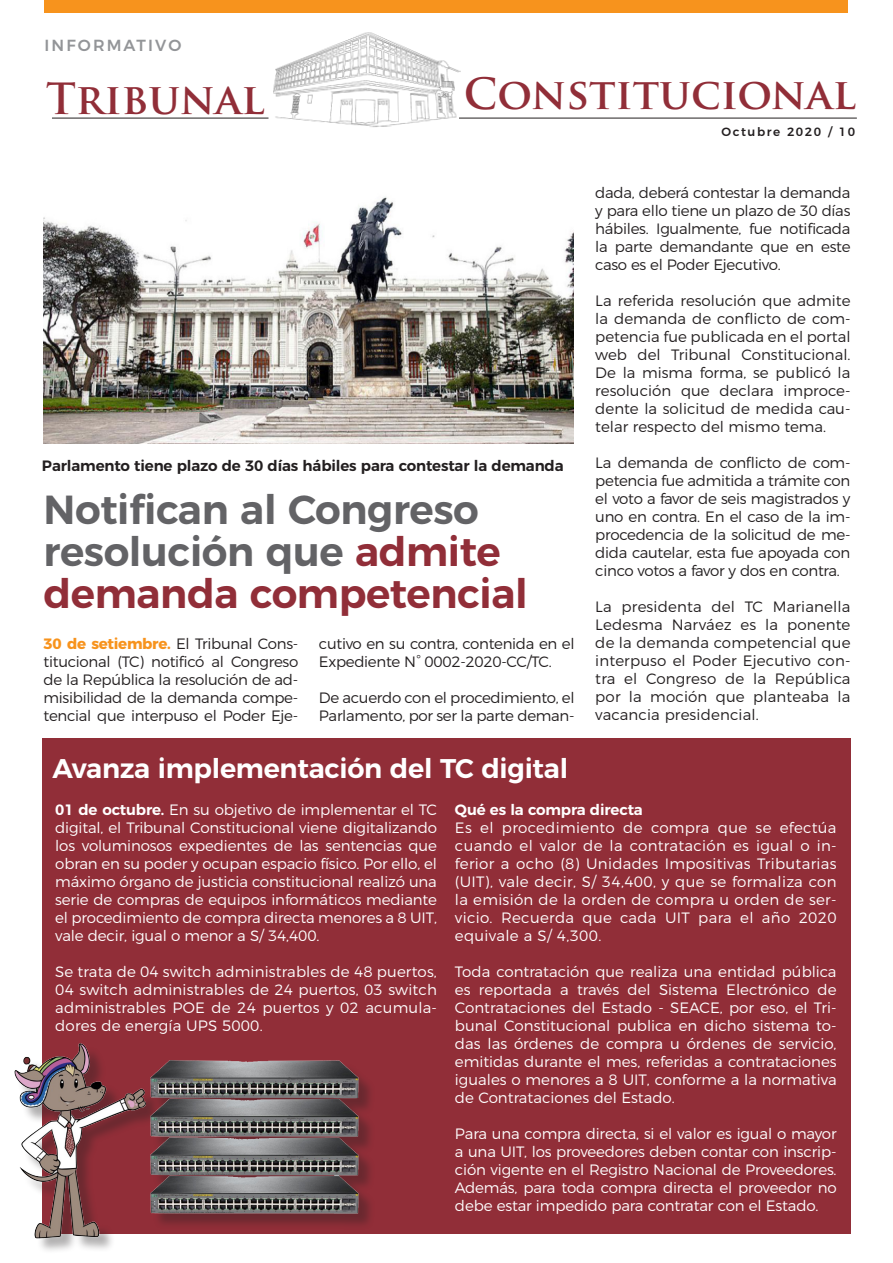
<style>
.page{position:relative;width:893px;height:1263px;background:#fff}
.page>*{position:absolute;margin:0;border:0;box-sizing:border-box;transform-origin:0 0}
.t1{font:700 42px "Trajan Pro";color:#912e38}
.t2{font:600 40.5px/42.2px "Montserrat";letter-spacing:-.01em;color:#636366}
.t3{font:600 27px "Montserrat";letter-spacing:-.01em;color:#fff}
.t4{font:500 16.05px "Montserrat";letter-spacing:.13em;color:#939598}
.t5{font:300 15px/18px "Montserrat";color:#fff;text-align:justify}
.t6{font:300 15px/18px "Montserrat";letter-spacing:-.02em;color:#231f20;text-align:justify}
.t7{font:600 15px "Montserrat";letter-spacing:-.01em;color:#231f20}
.t8{font:600 15px "Montserrat";letter-spacing:-.01em;color:#fff}
.t9{font:500 12px "Montserrat";letter-spacing:.13em;color:#231f20}
.s1{color:#912e38}
.s2{font-weight:700;color:#f7931d}
.s3{font-weight:600}
</style>
<div class="page">
<div style="left:42px;top:738px;width:808px;height:496px;background:#912e38"></div>
<img style="left:273px;top:32px;width:189px;height:95px">
<hr style="left:459px;top:118px;width:398px;height:1px;background:#231f20">
<hr style="left:52px;top:118px;width:216px;height:1px;background:#231f20">
<div style="left:44px;top:0;width:803px;height:13px;background:#f7931d"></div>
<img style="left:43px;top:197px;width:530px;height:247px">
<img style="left:14px;top:1043px;width:356px;height:208px">
<p class="t4" style="left:45px;top:32px;width:138px">INFORMATIVO</p>
<p class="t1" style="left:46px;top:72px;width:220px">Tribunal</p>
<p class="t1" style="left:464px;top:68px;width:394px">Constitucional</p>
<p class="t9" style="left:721px;top:122px;width:135px">Octubre 2020 / 10</p>
<p class="t7" style="left:42px;top:454px;width:523px">Parlamento tiene plazo de 30 días hábiles para contestar la demanda</p>
<p class="t2" style="left:44px;top:485px;width:486px">Notifican al Congreso resolución que <span class="s1">admite demanda competencial</span></p>
<p class="t6" style="left:44px;top:633px;width:256px"><span class="s2">30 de setiembre.</span> El Tribunal Cons&shy;titucional (TC) notificó al Congreso de la República la resolución de ad&shy;misibilidad de la demanda compe&shy;tencial que interpuso el Poder Eje-</p>
<p class="t6" style="left:319px;top:633px;width:257px">cutivo en su contra, contenida en el<br>Expediente N° 0002-2020-CC/TC.</p>
<p class="t6" style="left:319px;top:687px;width:257px">De acuerdo con el procedimiento, el<br>Parlamento, por ser la parte deman-</p>
<p class="t3" style="left:53px;top:746px;width:517px">Avanza implementación del TC digital</p>
<p class="t6" style="left:595px;top:182px;width:257px">dada, deberá contestar la demanda y para ello tiene un plazo de 30 días hábiles. Igualmente, fue notificada la parte demandante que en este caso es el Poder Ejecutivo.</p>
<p class="t6" style="left:595px;top:290px;width:257px">La referida resolución que admite la demanda de conflicto de com&shy;petencia fue publicada en el portal web del Tribunal Constitucional.<br>De la misma forma, se publicó la resolución que declara improce&shy;dente la solicitud de medida cau&shy;telar respecto del mismo tema.</p>
<p class="t6" style="left:595px;top:452px;width:257px">La demanda de conflicto de com&shy;petencia fue admitida a trámite con el voto a favor de seis magistrados y uno en contra. En el caso de la im&shy;procedencia de la solicitud de me&shy;dida cautelar, esta fue apoyada con cinco votos a favor y dos en contra.</p>
<p class="t6" style="left:595px;top:596px;width:257px">La presidenta del TC Marianella Ledesma Narváez es la ponente de la demanda competencial que interpuso el Poder Ejecutivo con&shy;tra el Congreso de la República por la moción que planteaba la vacancia presidencial.</p>
<p class="t5" style="left:55px;top:799px;width:383px"><span class="s3">01 de octubre.</span> En su objetivo de implementar el TC digital, el Tribunal Constitucional viene digitalizando los voluminosos expedientes de las sentencias que obran en su poder y ocupan espacio físico. Por ello, el máximo órgano de justicia constitucional realizó una serie de compras de equipos informáticos mediante el procedimiento de compra directa menores a 8 UIT, vale decir, igual o menor a S/ 34,400.</p>
<p class="t5" style="left:55px;top:961px;width:383px">Se trata de 04 switch administrables de 48 puertos, 04 switch administrables de 24 puertos, 03 switch administrables POE de 24 puertos y 02 acumula&shy;dores de energía UPS 5000.</p>
<p class="t8" style="left:455px;top:797px;width:189px">Qué es la compra directa</p>
<p class="t5" style="left:455px;top:817px;width:383px">Es el procedimiento de compra que se efectúa cuando el valor de la contratación es igual o in&shy;ferior a ocho (8) Unidades Impositivas Tributarias (UIT), vale decir, S/ 34,400, y que se formaliza con la emisión de la orden de compra u orden de ser&shy;vicio. Recuerda que cada UIT para el año 2020 equivale a S/ 4,300.</p>
<p class="t5" style="left:455px;top:961px;width:383px">Toda contratación que realiza una entidad pública es reportada a través del Sistema Electrónico de Contrataciones del Estado - SEACE, por eso, el Tri&shy;bunal Constitucional publica en dicho sistema to&shy;das las órdenes de compra u órdenes de servicio, emitidas durante el mes, referidas a contrataciones iguales o menores a 8 UIT, conforme a la normativa de Contrataciones del Estado.</p>
<p class="t5" style="left:455px;top:1123px;width:383px">Para una compra directa, si el valor es igual o mayor a una UIT, los proveedores deben contar con inscrip&shy;ción vigente en el Registro Nacional de Proveedores.<br>Además, para toda compra directa el proveedor no debe estar impedido para contratar con el Estado.</p>
</div>
